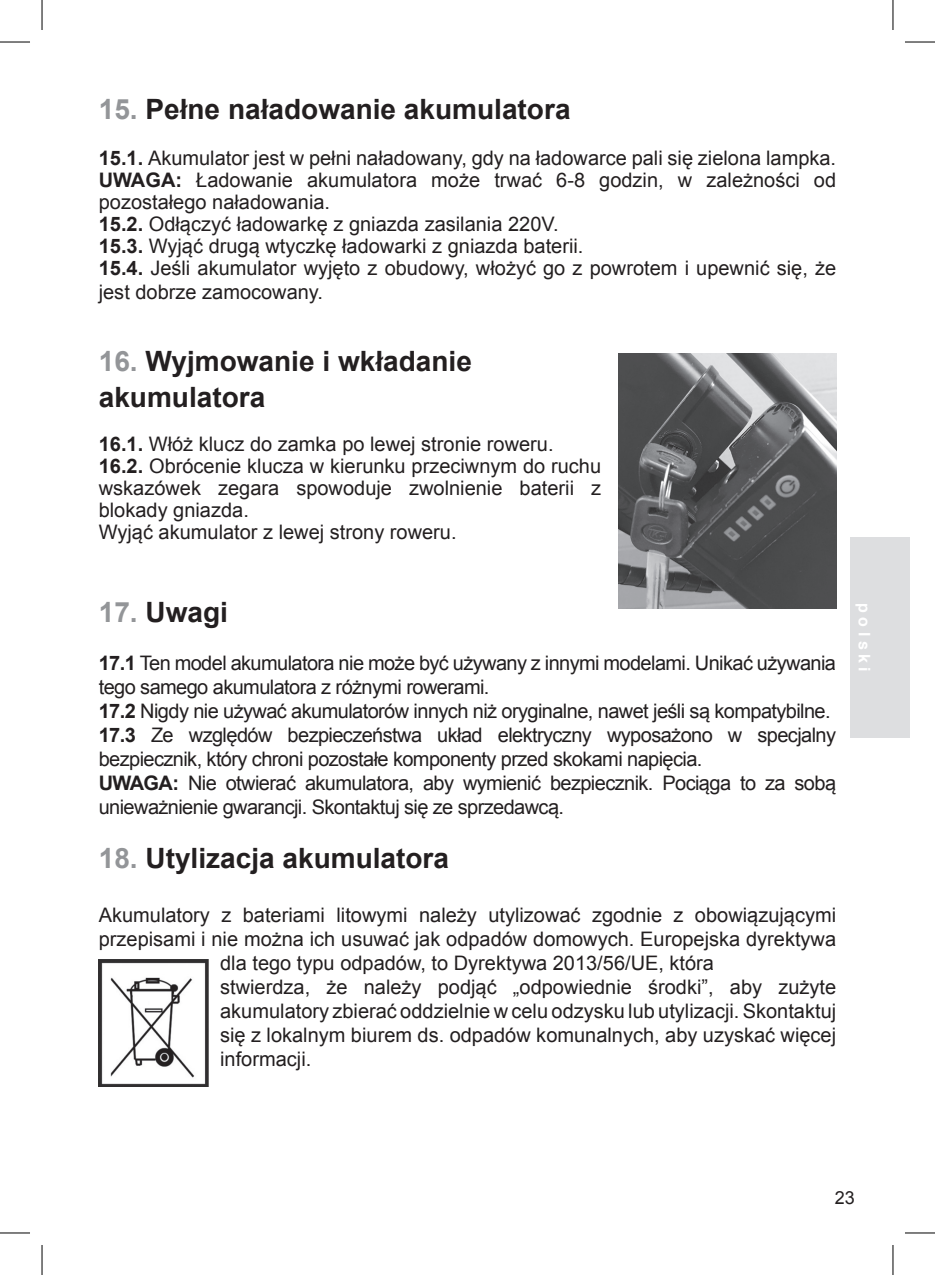
<style>
.page{position:relative;width:935px;height:1275px;background:#fff}
.page>*{position:absolute;margin:0;border:0;box-sizing:border-box;transform-origin:0 0}
.t1{font:700 28px/36px "Arial";color:#231f20}
.t2{font:20px/22px "Arial";color:#231f20}
.t3{font:20px/24px "Arial";letter-spacing:-.03em;color:#231f20}
.t4{font:18px "Arial";color:#231f20}
.t5{font:700 16px "Helvetica";color:#fff}
.s1{color:#939598}
.s2{font-weight:700}
</style>
<div class="page">
<img style="left:99px;top:959px;width:110px;height:127px">
<img style="left:618px;top:353px;width:218px;height:255px">
<div style="left:850px;top:537px;width:59px;height:200px;background:#dddee0"></div>
<hr style="left:0;top:42px;width:30px;height:1px;background:#000">
<hr style="left:904px;top:42px;width:30px;height:1px;background:#000">
<hr style="left:0;top:1232px;width:30px;height:1px;background:#000">
<hr style="left:904px;top:1232px;width:30px;height:1px;background:#000">
<hr style="left:42px;top:0;width:1px;height:30px;background:#000">
<hr style="left:42px;top:1245px;width:1px;height:30px;background:#000">
<hr style="left:892px;top:0;width:1px;height:30px;background:#000">
<hr style="left:892px;top:1245px;width:1px;height:30px;background:#000">
<h1 class="t1" style="left:99px;top:92px;width:473px"><span class="s1">15.</span> Pełne naładowanie akumulatora</h1>
<p class="t2" style="left:99px;top:147px;width:738px"><span class="s2">15.1.</span> Akumulator jest w pełni naładowany, gdy na ładowarce pali się zielona lampka.<br><span class="s2">UWAGA:</span> Ładowanie akumulatora może trwać 6-8 godzin, w zależności od pozostałego naładowania.<br><span class="s2">15.2.</span> Odłączyć ładowarkę z gniazda zasilania 220V.<br><span class="s2">15.3.</span> Wyjąć drugą wtyczkę ładowarki z gniazda baterii.<br><span class="s2">15.4.</span> Jeśli akumulator wyjęto z obudowy, włożyć go z powrotem i upewnić się, że</p>
<p class="t2" style="left:99px;top:281px;width:226px">jest dobrze zamocowany.</p>
<h1 class="t1" style="left:99px;top:344px;width:374px"><span class="s1">16.</span> Wyjmowanie i wkładanie akumulatora</h1>
<p class="t2" style="left:99px;top:433px;width:504px"><span class="s2">16.1.</span> Włóż klucz do zamka po lewej stronie roweru.<br><span class="s2">16.2.</span> Obrócenie klucza w kierunku przeciwnym do ruchu wskazówek zegara spowoduje zwolnienie baterii z blokady gniazda.<br>Wyjąć akumulator z lewej strony roweru.</p>
<h1 class="t1" style="left:99px;top:595px;width:131px"><span class="s1">17.</span> Uwagi</h1>
<p class="t3" style="left:99px;top:651px;width:738px"><span class="s2">17.1</span> Ten model akumulatora nie może być używany z innymi modelami. Unikać używania tego samego akumulatora z różnymi rowerami.<br><span class="s2">17.2</span> Nigdy nie używać akumulatorów innych niż oryginalne, nawet jeśli są kompatybilne.<br><span class="s2">17.3</span> Ze względów bezpieczeństwa układ elektryczny wyposażono w specjalny bezpiecznik, który chroni pozostałe komponenty przed skokami napięcia.<br><span class="s2">UWAGA:</span> Nie otwierać akumulatora, aby wymienić bezpiecznik. Pociąga to za sobą unieważnienie gwarancji. Skontaktuj się ze sprzedawcą.</p>
<h1 class="t1" style="left:99px;top:841px;width:352px"><span class="s1">18.</span> Utylizacja akumulatora</h1>
<p class="t2" style="left:99px;top:904px;width:738px">Akumulatory z bateriami litowymi należy utylizować zgodnie z obowiązującymi</p>
<p class="t2" style="left:99px;top:928px;width:738px">przepisami i nie można ich usuwać jak odpadów domowych. Europejska dyrektywa</p>
<p class="t2" style="left:220px;top:952px;width:495px">dla tego typu odpadów, to Dyrektywa 2013/56/UE, która</p>
<p class="t2" style="left:220px;top:976px;width:617px">stwierdza, że należy podjąć „odpowiednie środki”, aby zużyte</p>
<p class="t2" style="left:220px;top:1000px;width:617px">akumulatory zbierać oddzielnie w celu odzysku lub utylizacji. Skontaktuj</p>
<p class="t2" style="left:220px;top:1024px;width:617px">się z lokalnym biurem ds. odpadów komunalnych, aby uzyskać więcej</p>
<p class="t2" style="left:220px;top:1048px;width:93px">informacji.</p>
<p class="t5" style="left:877px;top:603px;width:70px;rotate:90deg">p o l s k i</p>
<p class="t4" style="left:834px;top:1185px;width:22px">23</p>
</div>
